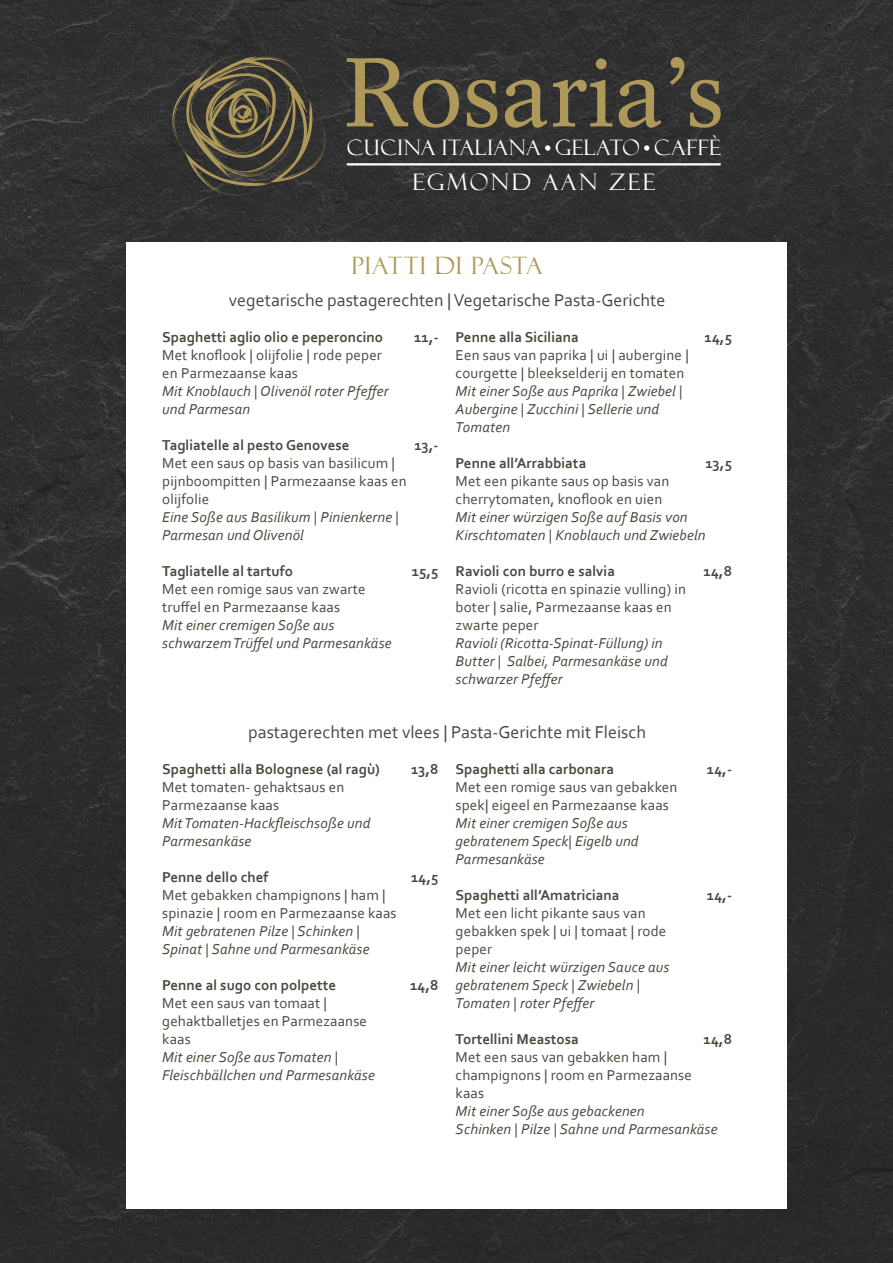
<style>
.page{position:relative;width:893px;height:1263px;background:#333232}
.page>*{position:absolute;margin:0;border:0;box-sizing:border-box;transform-origin:0 0}
.t1{font:24px "Felix Titling";letter-spacing:.025em;color:#ae995b}
.t2{font:22.8px "Felix Titling";letter-spacing:.11em;color:#fff}
.t3{font:21.3px "Felix Titling";letter-spacing:.03em;color:#fff}
.t4{font:18px "Corbel";color:#49483e}
.t5{font:italic 15px/18px "Corbel";letter-spacing:.01em;color:#49483e}
.t6{font:15px/18px "Corbel";letter-spacing:.01em;color:#49483e}
.t7{font:700 15px "Corbel";color:#49483e}
</style>
<div class="page">
<svg style="left:172px;top:54px;width:154px;height:142px"></svg>
<hr style="left:347px;top:163px;width:374px;height:2px;background:#fff">
<svg style="left:347px;top:58px;width:112px;height:70px"></svg>
<svg style="left:467px;top:80px;width:30px;height:48px"></svg>
<svg style="left:505px;top:80px;width:42px;height:48px"></svg>
<svg style="left:553px;top:58px;width:59px;height:69px"></svg>
<svg style="left:619px;top:80px;width:42px;height:48px"></svg>
<svg style="left:670px;top:57px;width:14px;height:28px"></svg>
<svg style="left:690px;top:80px;width:31px;height:48px"></svg>
<div style="left:126px;top:242px;width:661px;height:967px;background:#fff"></div>
<h3 class="t3" style="left:347px;top:135px;width:375px">CUCINA ITALIANA • GELATO • CAFFÈ</h3>
<h2 class="t2" style="left:412px;top:169px;width:244px">EGMOND AAN ZEE</h2>
<h1 class="t1" style="left:352px;top:252px;width:193px">PIATTI DI PASTA</h1>
<p class="t4" style="left:229px;top:289px;width:438px">vegetarische pastagerechten | Vegetarische Pasta-Gerichte</p>
<p class="t7" style="left:162px;top:328px;width:222px">Spaghetti aglio olio e peperoncino</p>
<p class="t7" style="left:414px;top:328px;width:26px">11,-</p>
<p class="t6" style="left:162px;top:346px;width:221px">Met knoflook | olijfolie | rode peper en Parmezaanse kaas</p>
<p class="t5" style="left:162px;top:382px;width:228px">Mit Knoblauch | Olivenöl roter Pfeffer und Parmesan</p>
<p class="t7" style="left:162px;top:436px;width:189px">Tagliatelle al pesto Genovese</p>
<p class="t7" style="left:414px;top:436px;width:26px">13,-</p>
<p class="t6" style="left:162px;top:454px;width:246px">Met een saus op basis van basilicum | pijnboompitten | Parmezaanse kaas en olijfolie</p>
<p class="t5" style="left:162px;top:508px;width:238px">Eine Soße aus Basilikum | Pinienkerne |<br>Parmesan und Olivenöl</p>
<p class="t7" style="left:162px;top:562px;width:132px">Tagliatelle al tartufo</p>
<p class="t7" style="left:412px;top:562px;width:28px">15,5</p>
<p class="t6" style="left:162px;top:580px;width:205px">Met een romige saus van zwarte truffel en Parmezaanse kaas</p>
<p class="t5" style="left:162px;top:616px;width:231px">Mit einer cremigen Soße aus schwarzem Trüffel und Parmesankäse</p>
<p class="t7" style="left:456px;top:328px;width:125px">Penne alla Siciliana</p>
<p class="t7" style="left:705px;top:328px;width:29px">14,5</p>
<p class="t6" style="left:456px;top:346px;width:235px">Een saus van paprika | ui | aubergine | courgette | bleekselderij en tomaten</p>
<p class="t5" style="left:456px;top:382px;width:228px">Mit einer Soße aus Paprika | Zwiebel |<br>Aubergine | Zucchini | Sellerie und<br>Tomaten</p>
<p class="t7" style="left:456px;top:454px;width:132px">Penne all’Arrabbiata</p>
<p class="t7" style="left:706px;top:454px;width:28px">13,5</p>
<p class="t6" style="left:456px;top:472px;width:215px">Met een pikante saus op basis van cherrytomaten, knoflook en uien</p>
<p class="t5" style="left:456px;top:508px;width:251px">Mit einer würzigen Soße auf Basis von<br>Kirschtomaten | Knoblauch und Zwiebeln</p>
<p class="t7" style="left:456px;top:562px;width:161px">Ravioli con burro e salvia</p>
<p class="t7" style="left:704px;top:562px;width:30px">14,8</p>
<p class="t6" style="left:456px;top:580px;width:232px">Ravioli (ricotta en spinazie vulling) in boter | salie, Parmezaanse kaas en zwarte peper</p>
<p class="t5" style="left:456px;top:634px;width:214px">Ravioli (Ricotta-Spinat-Füllung) in<br>Butter | Salbei, Parmesankäse und schwarzer Pfeffer</p>
<p class="t4" style="left:248px;top:721px;width:399px">pastagerechten met vlees | Pasta-Gerichte mit Fleisch</p>
<p class="t7" style="left:162px;top:760px;width:219px">Spaghetti alla Bolognese (al ragù)</p>
<p class="t7" style="left:411px;top:760px;width:29px">13,8</p>
<p class="t6" style="left:162px;top:778px;width:184px">Met tomaten- gehaktsaus en<br>Parmezaanse kaas</p>
<p class="t5" style="left:162px;top:814px;width:210px">Mit Tomaten-Hackfleischsoße und<br>Parmesankäse</p>
<p class="t7" style="left:162px;top:868px;width:108px">Penne dello chef</p>
<p class="t7" style="left:411px;top:868px;width:29px">14,5</p>
<p class="t6" style="left:162px;top:886px;width:236px">Met gebakken champignons | ham | spinazie | room en Parmezaanse kaas</p>
<p class="t5" style="left:162px;top:922px;width:209px">Mit gebratenen Pilze | Schinken |<br>Spinat | Sahne und Parmesankäse</p>
<p class="t7" style="left:162px;top:976px;width:175px">Penne al sugo con polpette</p>
<p class="t7" style="left:410px;top:976px;width:30px">14,8</p>
<p class="t6" style="left:162px;top:994px;width:206px">Met een saus van tomaat | gehaktballetjes en Parmezaanse kaas</p>
<p class="t5" style="left:162px;top:1048px;width:214px">Mit einer Soße aus Tomaten |<br>Fleischbällchen und Parmesankäse</p>
<p class="t7" style="left:456px;top:760px;width:160px">Spaghetti alla carbonara</p>
<p class="t7" style="left:707px;top:760px;width:27px">14,-</p>
<p class="t6" style="left:456px;top:778px;width:223px">Met een romige saus van gebakken spek| eigeel en Parmezaanse kaas</p>
<p class="t5" style="left:456px;top:814px;width:184px">Mit einer cremigen Soße aus gebratenem Speck| Eigelb und<br>Parmesankäse</p>
<p class="t7" style="left:456px;top:886px;width:165px">Spaghetti all’Amatriciana</p>
<p class="t7" style="left:707px;top:886px;width:27px">14,-</p>
<p class="t6" style="left:456px;top:904px;width:212px">Met een licht pikante saus van gebakken spek | ui | tomaat | rode peper</p>
<p class="t5" style="left:456px;top:958px;width:215px">Mit einer leicht würzigen Sauce aus gebratenem Speck | Zwiebeln |<br>Tomaten | roter Pfeffer</p>
<p class="t7" style="left:456px;top:1030px;width:125px">Tortellini Meastosa</p>
<p class="t7" style="left:704px;top:1030px;width:30px">14,8</p>
<p class="t6" style="left:456px;top:1048px;width:238px">Met een saus van gebakken ham | champignons | room en Parmezaanse kaas</p>
<p class="t5" style="left:456px;top:1102px;width:263px">Mit einer Soße aus gebackenen<br>Schinken | Pilze | Sahne und Parmesankäse</p>
</div>
